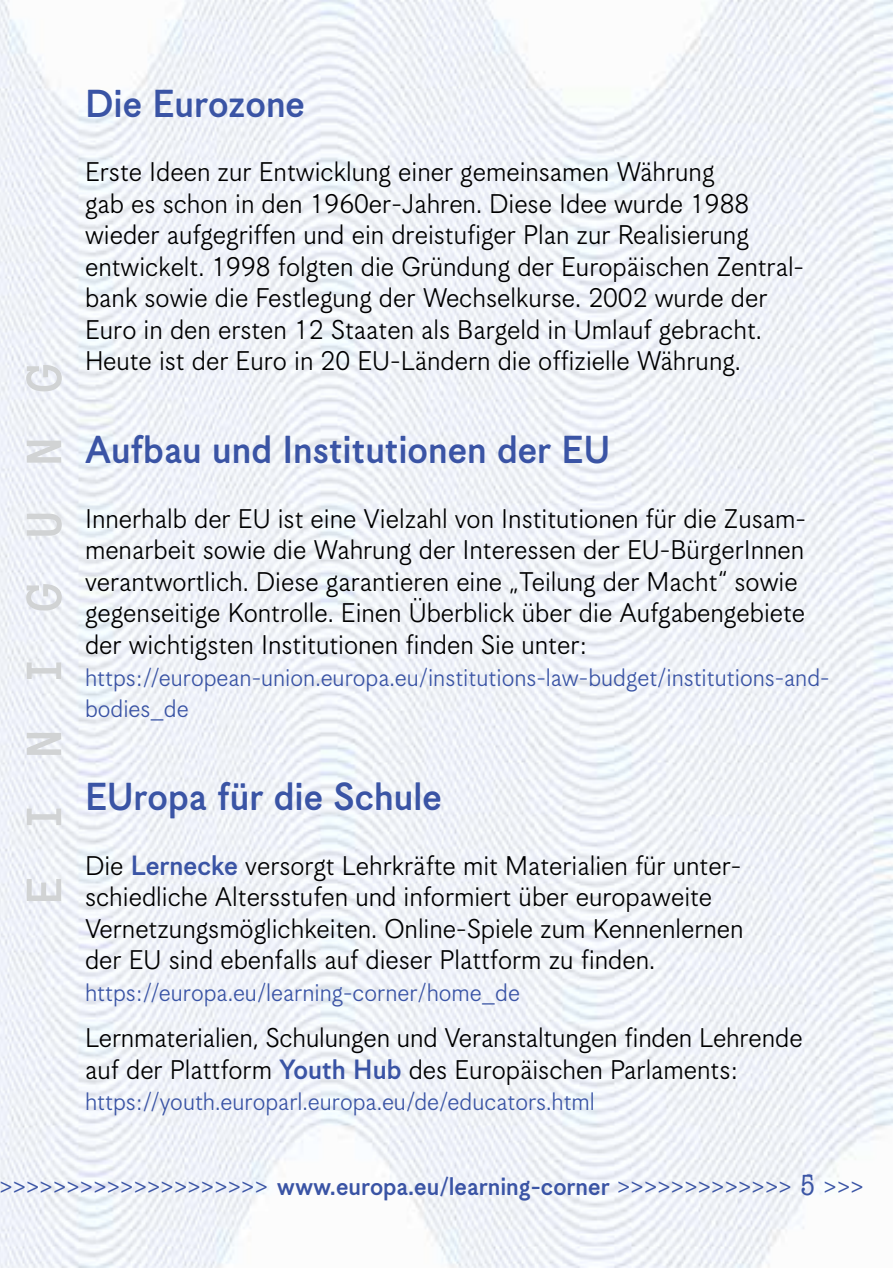
<style>
.page{position:relative;width:893px;height:1268px;background:#fff}
.page>*{position:absolute;margin:0;border:0;box-sizing:border-box;transform-origin:0 0}
.t1{font:700 54px "Anonymous Pro";color:#d1d3d4}
.t2{font:42px "Korpus Grotesk D";color:#3a54a5}
.t3{font:30px/31.5px "Korpus Grotesk A";color:#000}
.t4{font:27px/31.5px "Korpus Grotesk A";color:#3a54a5}
.t5{font:condensed 24px "American Typewriter";color:#3a54a5}
.s1{font-family:"Korpus Grotesk D";color:#3a54a5}
.s2{font-family:"Korpus Grotesk D";font-stretch:normal;font-size:27px}
.s3{font-size:30px}
</style>
<div class="page">
<img style="left:0;top:0;width:893px;height:1267px">
<h1 class="t1" style="left:12px;top:902px;width:543px;rotate:-90deg">E I N I G U N G</h1>
<h2 class="t2" style="left:85px;top:79px;width:221px">Die Eurozone</h2>
<p class="t3" style="left:85px;top:156px;width:718px">Erste Ideen zur Entwicklung einer gemeinsamen Währung<br>gab es schon in den 1960er-Jahren. Diese Idee wurde 1988 wieder aufgegriffen und ein dreistufiger Plan zur Realisierung entwickelt. 1998 folgten die Gründung der Europäischen Zentral&shy;bank sowie die Festlegung der Wechselkurse. 2002 wurde der Euro in den ersten 12 Staaten als Bargeld in Umlauf gebracht.<br>Heute ist der Euro in 20 EU-Ländern die offizielle Währung.</p>
<h2 class="t2" style="left:85px;top:426px;width:527px">Aufbau und Institutionen der EU</h2>
<p class="t3" style="left:85px;top:502px;width:722px">Innerhalb der EU ist eine Vielzahl von Institutionen für die Zusam&shy;menarbeit sowie die Wahrung der Interessen der EU-BürgerInnen verantwortlich. Diese garantieren eine „Teilung der Macht“ sowie gegenseitige Kontrolle. Einen Überblick über die Aufgabengebiete der wichtigsten Institutionen finden Sie unter:</p>
<p class="t4" style="left:85px;top:661px;width:746px">https://european-union.europa.eu/institutions-law-budget/institutions-and&shy;bodies_de</p>
<h2 class="t2" style="left:85px;top:772px;width:358px">EUropa für die Schule</h2>
<p class="t3" style="left:85px;top:849px;width:660px">Die <span class="s1">Lernecke</span> versorgt Lehrkräfte mit Materialien für unter&shy;schiedliche Altersstufen und informiert über europaweite Vernetzungsmöglichkeiten. Online-Spiele zum Kennenlernen der EU sind ebenfalls auf dieser Plattform zu finden.</p>
<p class="t4" style="left:85px;top:976px;width:436px">https://europa.eu/learning-corner/home_de</p>
<p class="t3" style="left:85px;top:1021px;width:719px">Lernmaterialien, Schulungen und Veranstaltungen finden Lehrende auf der Plattform <span class="s1">Youth Hub</span> des Europäischen Parlaments:</p>
<p class="t4" style="left:85px;top:1085px;width:511px">https://youth.europarl.europa.eu/de/educators.html</p>
<p class="t5" style="left:0;top:1168px;width:865px">&gt;&gt;&gt;&gt;&gt;&gt;&gt;&gt;&gt;&gt;&gt;&gt;&gt;&gt;&gt;&gt;&gt;&gt;&gt;&gt; <span class="s2">www.europa.eu/learning-corner</span> &gt;&gt;&gt;&gt;&gt;&gt;&gt;&gt;&gt;&gt;&gt;&gt;&gt; <span class="s3">5</span> &gt;&gt;&gt;</p>
</div>
